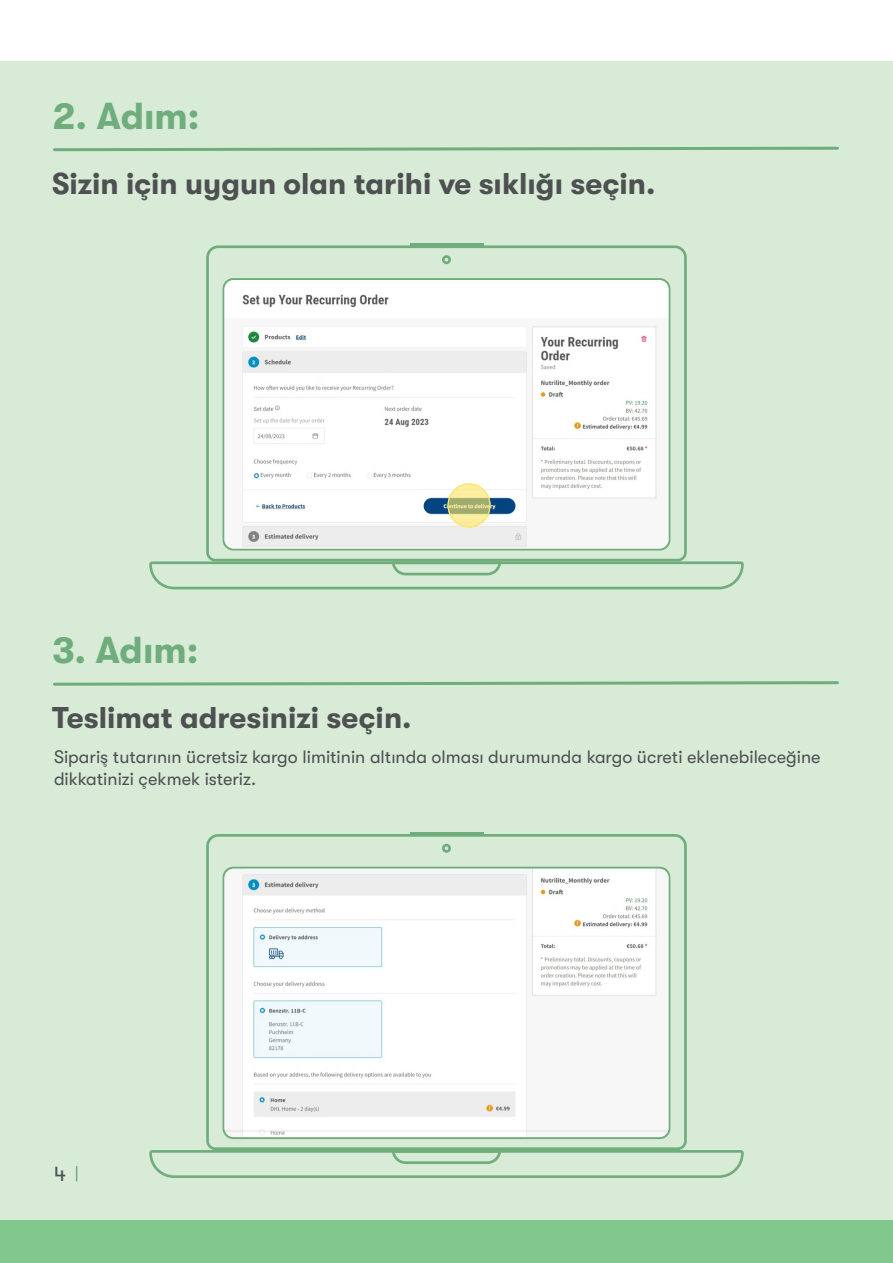
<style>
.page{position:relative;width:893px;height:1263px;background:#fff}
.page>*{position:absolute;margin:0;border:0;box-sizing:border-box;transform-origin:0 0}
.t1{font:700 37.5px "GT Walsheim";color:#70ad7d}
.t2{font:700 30px "GT Walsheim";color:#4e5052}
.t3{font:21px "GT Walsheim";color:#4e5052}
.t4{font:18px/21.6px "GT Walsheim";color:#4e5052}
</style>
<div class="page">
<div style="left:0;top:61px;width:893px;height:1202px;background:#d8ebd7"></div>
<div style="left:0;top:1220px;width:893px;height:43px;background:#82c88e"></div>
<svg style="left:76px;top:1166px;width:1px;height:15px"></svg>
<hr style="left:410px;top:243px;width:73px;height:4px;background:#70ad7d">
<svg style="left:206px;top:245px;width:481px;height:316px"></svg>
<svg style="left:442px;top:255px;width:9px;height:9px"></svg>
<svg style="left:149px;top:561px;width:595px;height:28px"></svg>
<svg style="left:223px;top:278px;width:447px;height:272px"></svg>
<img style="left:225px;top:280px;width:443px;height:268px">
<hr style="left:410px;top:832px;width:73px;height:4px;background:#70ad7d">
<svg style="left:206px;top:834px;width:481px;height:316px"></svg>
<svg style="left:442px;top:844px;width:9px;height:9px"></svg>
<svg style="left:149px;top:1150px;width:595px;height:28px"></svg>
<svg style="left:223px;top:867px;width:447px;height:272px"></svg>
<img style="left:225px;top:869px;width:443px;height:268px">
<svg style="left:53px;top:146px;width:786px;height:6px"></svg>
<svg style="left:53px;top:681px;width:786px;height:5px"></svg>
<svg style="left:448px;top:484px;width:42px;height:43px"></svg>
<div style="left:447px;top:483px;width:44px;height:44px;border:1px solid #fbe669;border-radius:50%"></div>
<p class="t1" style="left:53px;top:95px;width:149px">2. Adım:</p>
<p class="t2" style="left:52px;top:166px;width:605px">Sizin için uygun olan tarihi ve sıklığı seçin.</p>
<p class="t1" style="left:53px;top:629px;width:147px">3. Adım:</p>
<p class="t2" style="left:52px;top:701px;width:361px">Teslimat adresinizi seçin.</p>
<p class="t4" style="left:54px;top:746px;width:768px">Sipariş tutarının ücretsiz kargo limitinin altında olması durumunda kargo ücreti eklenebileceğine dikkatinizi çekmek isteriz.</p>
<p class="t3" style="left:54px;top:1162px;width:14px">4</p>
</div>
